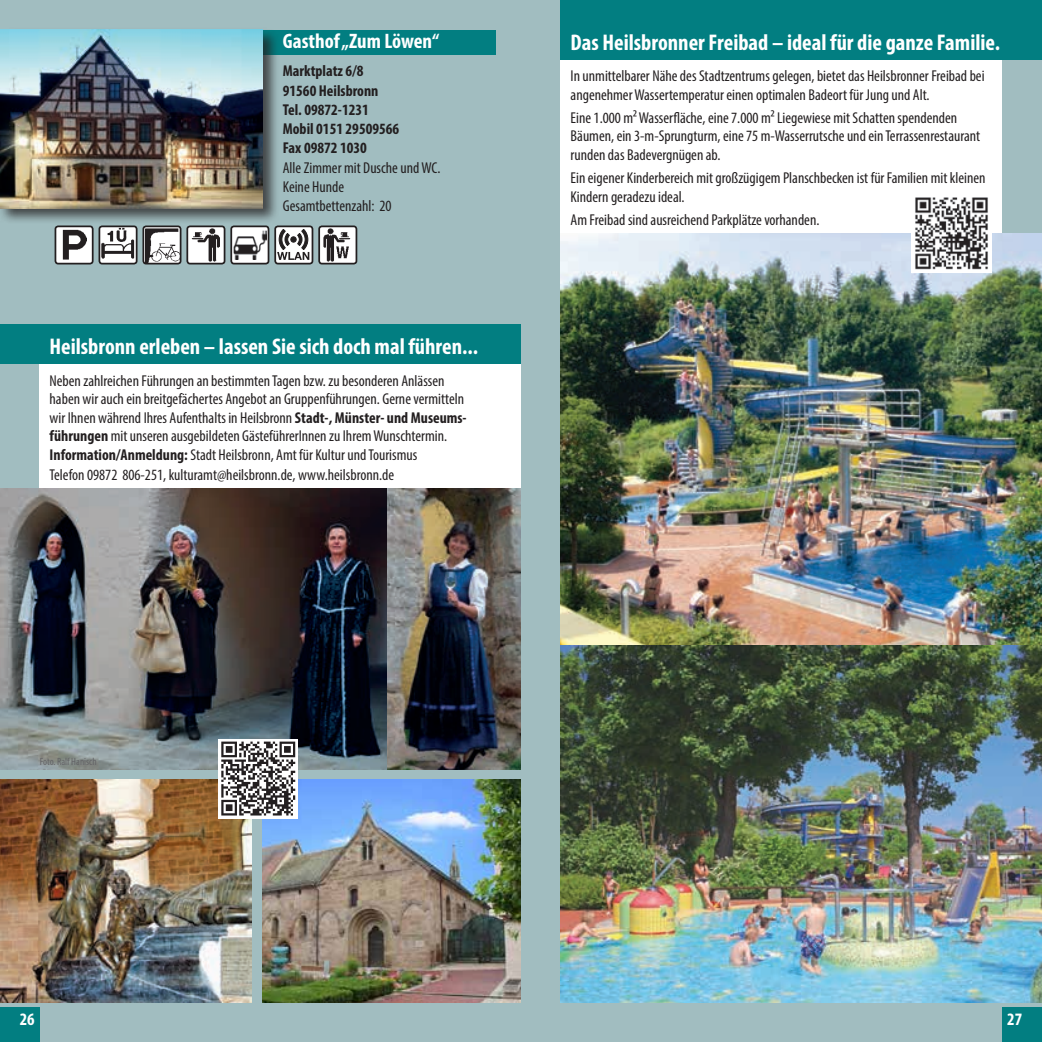
<style>
.page{position:relative;width:1042px;height:1042px;background:#a1bdc0}
.page>*{position:absolute;margin:0;border:0;box-sizing:border-box;transform-origin:0 0}
.t1{font:700 condensed 22.75px "Myriad Pro";color:#fff}
.t2{font:700 condensed 21px "Myriad Pro";color:#fff}
.t3{font:700 condensed 17.5px "Myriad Pro";color:#fff}
.t4{font:condensed 15.75px/18.7px "Myriad Pro";color:#231f20}
.t5{font:700 condensed 15.75px/19.2px "Myriad Pro";color:#231f20}
.t6{font:condensed 10.5px "Myriad Pro";color:#636366}
.s1{font-weight:700}
</style>
<div class="page">
<div style="left:0;top:1007px;width:40px;height:35px;background:#027e81"></div>
<div style="left:1002px;top:1007px;width:40px;height:35px;background:#027e81"></div>
<div style="left:0;top:325px;width:521px;height:39px;background:#027e81"></div>
<div style="left:40px;top:364px;width:481px;height:124px;background:#fff"></div>
<img style="left:0;top:779px;width:252px;height:223px">
<img style="left:263px;top:779px;width:258px;height:223px">
<div style="left:55px;top:30px;width:441px;height:25px;background:#027e81"></div>
<div style="left:187px;top:226px;width:38px;height:38px;background:#fff;border-radius:3px"></div>
<img style="left:191px;top:228px;width:28px;height:33px">
<div style="left:186px;top:225px;width:39px;height:39px;border:2px solid #231f20;border-radius:3px"></div>
<div style="left:319px;top:226px;width:37px;height:38px;background:#fff;border-radius:3px"></div>
<img style="left:323px;top:228px;width:28px;height:33px">
<div style="left:318px;top:225px;width:39px;height:39px;border:2px solid #231f20;border-radius:3px"></div>
<div style="left:275px;top:226px;width:37px;height:38px;background:#fff;border-radius:3px"></div>
<svg style="left:277px;top:229px;width:32px;height:31px"></svg>
<div style="left:274px;top:225px;width:39px;height:39px;border:2px solid #231f20;border-radius:3px"></div>
<div style="left:231px;top:226px;width:37px;height:38px;background:#fff;border-radius:3px"></div>
<img style="left:234px;top:231px;width:32px;height:28px">
<div style="left:230px;top:225px;width:39px;height:39px;border:2px solid #231f20;border-radius:3px"></div>
<div style="left:99px;top:226px;width:38px;height:38px;background:#fff;border-radius:3px"></div>
<img style="left:102px;top:228px;width:32px;height:31px">
<div style="left:99px;top:225px;width:38px;height:39px;border:2px solid #231f20;border-radius:3px"></div>
<div style="left:55px;top:226px;width:38px;height:38px;background:#fff;border-radius:3px"></div>
<img style="left:63px;top:229px;width:24px;height:30px">
<div style="left:55px;top:225px;width:39px;height:39px;border:2px solid #231f20;border-radius:3px"></div>
<img style="left:145px;top:228px;width:33px;height:33px">
<div style="left:142px;top:225px;width:39px;height:39px;border:2px solid #231f20;border-radius:3px"></div>
<div style="left:0;top:27px;width:280px;height:198px;background:#231f20;opacity:.75"></div>
<img style="left:0;top:30px;width:263px;height:178px">
<img style="left:0;top:488px;width:521px;height:281px">
<div style="left:561px;top:60px;width:441px;height:173px;background:#fff"></div>
<div style="left:561px;top:0;width:481px;height:60px;background:#027e81"></div>
<img style="left:561px;top:233px;width:481px;height:769px">
<img style="left:912px;top:197px;width:79px;height:76px">
<div style="left:218px;top:739px;width:80px;height:80px;background:#fff"></div>
<svg style="left:221px;top:741px;width:74px;height:74px"></svg>
<h2 class="t2" style="left:283px;top:28px;width:158px">Gasthof „Zum Löwen“</h2>
<p class="t5" style="left:283px;top:61px;width:118px">Marktplatz 6/8<br>91560 Heilsbronn<br>Tel. 09872-1231<br>Mobil 0151 29509566<br>Fax 09872 1030</p>
<p class="t4" style="left:283px;top:158px;width:159px;line-height:19.2px">Alle Zimmer mit Dusche und WC.<br>Keine Hunde<br>Gesamtbettenzahl: 20</p>
<h1 class="t1" style="left:50px;top:332px;width:430px">Heilsbronn erleben – lassen Sie sich doch mal führen...</h1>
<p class="t4" style="left:50px;top:371px;width:419px">Neben zahlreichen Führungen an bestimmten Tagen bzw. zu besonderen Anlässen haben wir auch ein breitgefächertes Angebot an Gruppenführungen. Gerne vermitteln wir Ihnen während Ihres Aufenthalts in Heilsbronn <span class="s1">Stadt-, Münster- und Museums&shy;führungen</span> mit unseren ausgebildeten GästeführerInnen zu Ihrem Wunschtermin.<br><span class="s1">Information/Anmeldung:</span> Stadt Heilsbronn, Amt für Kultur und Tourismus<br>Telefon 09872 806-251, kulturamt@heilsbronn.de, www.heilsbronn.de</p>
<h1 class="t1" style="left:570px;top:28px;width:431px">Das Heilsbronner Freibad – ideal für die ganze Familie.</h1>
<p class="t4" style="left:570px;top:67px;width:415px">In unmittelbarer Nähe des Stadtzentrums gelegen, bietet das Heilsbronner Freibad bei angenehmer Wassertemperatur einen optimalen Badeort für Jung und Alt.</p>
<p class="t4" style="left:570px;top:108px;width:411px">Eine 1.000 m² Wasserfläche, eine 7.000 m² Liegewiese mit Schatten spendenden<br>Bäumen, ein 3-m-Sprungturm, eine 75 m-Wasserrutsche und ein Terrassenrestaurant runden das Badevergnügen ab.</p>
<p class="t4" style="left:570px;top:169px;width:416px">Ein eigener Kinderbereich mit großzügigem Planschbecken ist für Familien mit kleinen<br>Kindern geradezu ideal.</p>
<p class="t4" style="left:570px;top:210px;width:250px">Am Freibad sind ausreichend Parkplätze vorhanden.</p>
<p class="t6" style="left:40px;top:755px;width:58px">Foto. Ralf Hanisch</p>
<p class="t3" style="left:20px;top:1008px;width:16px">26</p>
<p class="t3" style="left:1007px;top:1008px;width:16px">27</p>
</div>
